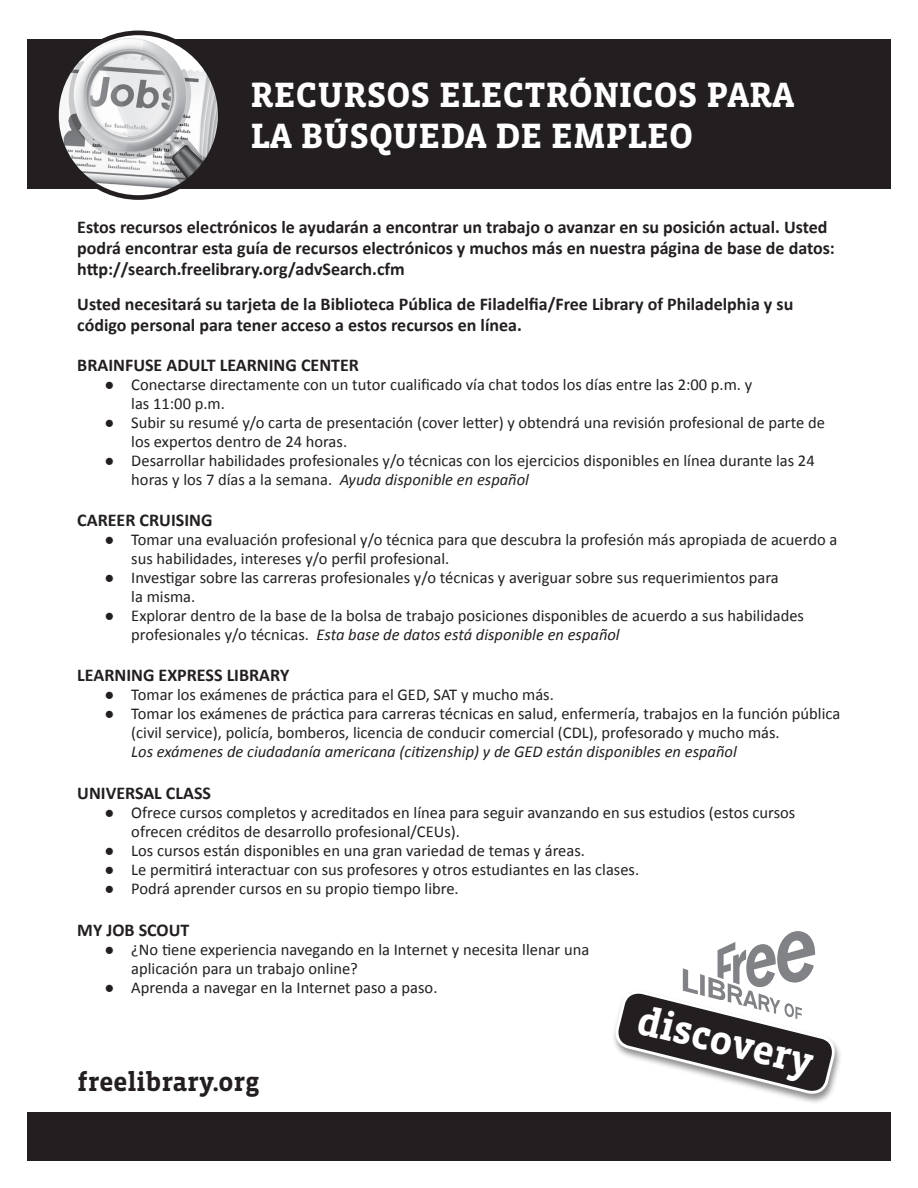
<style>
.page{position:relative;width:918px;height:1188px;background:#fff}
.page>*{position:absolute;margin:0;border:0;box-sizing:border-box;transform-origin:0 0}
.t1{font:700 40.65px "Vista Slab";color:#fff}
.t2{font:700 36px "Vista Slab";color:#fff}
.t3{font:700 27px "Vista Slab";color:#231f20}
.t4{font:700 18px/20.7px "Calibri";color:#231f20}
.t5{font:16.5px/18.9px "Calibri";color:#231f20}
.t6{font:italic 16.5px "Calibri";color:#231f20}
.s1{font-style:italic}
</style>
<div class="page">
<div style="left:27px;top:39px;width:864px;height:149px;background:#231f20"></div>
<img style="left:56px;top:33px;width:164px;height:165px;border-radius:82px">
<div style="left:54px;top:31px;width:169px;height:169px;border:5px solid #231f20;border-radius:50%"></div>
<div style="left:27px;top:1112px;width:864px;height:49px;background:#231f20"></div>
<div style="left:611px;top:990px;width:232px;height:115px;background:#231f20;opacity:.5"></div>
<svg style="left:614px;top:931px;width:223px;height:165px"></svg>
<p class="t2" style="left:251px;top:79px;width:545px">RECURSOS ELECTRÓNICOS PARA</p>
<p class="t2" style="left:251px;top:120px;width:444px">LA BÚSQUEDA DE EMPLEO</p>
<p class="t4" style="left:77px;top:217px;width:759px">Estos recursos electrónicos le ayudarán a encontrar un trabajo o avanzar en su posición actual. Usted podrá encontrar esta guía de recursos electrónicos y muchos más en nuestra página de base de datos: http://search.freelibrary.org/advSearch.cfm</p>
<p class="t4" style="left:77px;top:294px;width:718px">Usted necesitará su tarjeta de la Biblioteca Pública de Filadelfia/Free Library of Philadelphia y su código personal para tener acceso a estos recursos en línea.</p>
<p class="t4" style="left:77px;top:354px;width:283px">BRAINFUSE ADULT LEARNING CENTER</p>
<p class="t5" style="left:104px;top:375px;width:649px">● Conectarse directamente con un tutor cualificado vía chat todos los días entre las 2:00 p.m. y</p>
<p class="t5" style="left:104px;top:394px;width:122px">● las 11:00 p.m.</p>
<p class="t5" style="left:131px;top:413px;width:695px;text-indent:-27px">● Subir su resumé y/o carta de presentación (cover letter) y obtendrá una revisión profesional de parte de los expertos dentro de 24 horas.</p>
<p class="t5" style="left:131px;top:451px;width:685px;text-indent:-27px">● Desarrollar habilidades profesionales y/o técnicas con los ejercicios disponibles en línea durante las 24 horas y los 7 días a la semana. <span class="s1">Ayuda disponible en español</span></p>
<p class="t4" style="left:77px;top:510px;width:137px">CAREER CRUISING</p>
<p class="t5" style="left:131px;top:530px;width:708px;text-indent:-27px">● Tomar una evaluación profesional y/o técnica para que descubra la profesión más apropiada de acuerdo a sus habilidades, intereses y/o perfil profesional.</p>
<p class="t5" style="left:104px;top:568px;width:676px">● Investigar sobre las carreras profesionales y/o técnicas y averiguar sobre sus requerimientos para</p>
<p class="t5" style="left:104px;top:587px;width:92px">● la misma.</p>
<p class="t5" style="left:131px;top:606px;width:674px;text-indent:-27px">● Explorar dentro de la base de la bolsa de trabajo posiciones disponibles de acuerdo a sus habilidades profesionales y/o técnicas. <span class="s1">Esta base de datos está disponible en español</span></p>
<p class="t4" style="left:77px;top:665px;width:214px">LEARNING EXPRESS LIBRARY</p>
<p class="t5" style="left:104px;top:685px;width:451px">● Tomar los exámenes de práctica para el GED, SAT y mucho más.</p>
<p class="t5" style="left:131px;top:704px;width:711px;text-indent:-27px">● Tomar los exámenes de práctica para carreras técnicas en salud, enfermería, trabajos en la función pública (civil service), policía, bomberos, licencia de conducir comercial (CDL), profesorado y mucho más.</p>
<p class="t6" style="left:131px;top:740px;width:607px">Los exámenes de ciudadanía americana (citizenship) y de GED están disponibles en español</p>
<p class="t4" style="left:77px;top:783px;width:135px">UNIVERSAL CLASS</p>
<p class="t5" style="left:131px;top:803px;width:666px;text-indent:-27px">● Ofrece cursos completos y acreditados en línea para seguir avanzando en sus estudios (estos cursos ofrecen créditos de desarrollo profesional/CEUs).</p>
<p class="t5" style="left:104px;top:841px;width:482px">● Los cursos están disponibles en una gran variedad de temas y áreas.</p>
<p class="t5" style="left:104px;top:860px;width:536px">● Le permitirá interactuar con sus profesores y otros estudiantes en las clases.</p>
<p class="t5" style="left:104px;top:879px;width:356px">● Podrá aprender cursos en su propio tiempo libre.</p>
<p class="t4" style="left:77px;top:920px;width:114px">MY JOB SCOUT</p>
<p class="t5" style="left:104px;top:940px;width:486px">● ¿No tiene experiencia navegando en la Internet y necesita llenar una</p>
<p class="t5" style="left:104px;top:959px;width:255px">● aplicación para un trabajo online?</p>
<p class="t5" style="left:104px;top:978px;width:335px">● Aprenda a navegar en la Internet paso a paso.</p>
<p class="t3" style="left:77px;top:1070px;width:184px">freelibrary.org</p>
<p class="t1" style="left:643px;top:1002px;width:181px;rotate:14deg">discovery</p>
</div>
